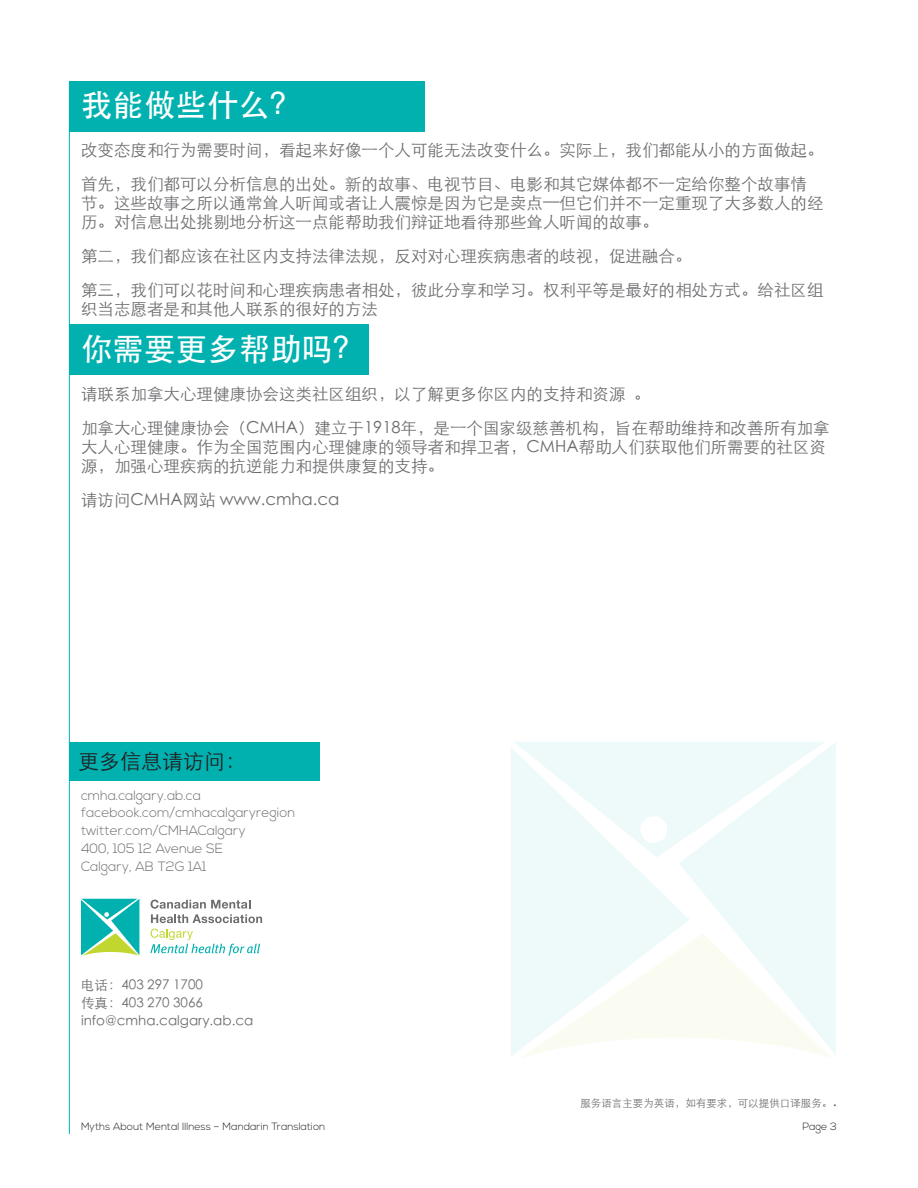
<style>
.page{position:relative;width:918px;height:1188px;background:#fff}
.page>*{position:absolute;margin:0;border:0;box-sizing:border-box;transform-origin:0 0}
.t1{font:500 31.5px "ST Heiti SC";color:#fff}
.t2{font:300 21px "ST Heiti SC";color:#231f20}
.t3{font:300 16.5px/33.9px "ST Heiti SC";color:#6c6d70}
.t4{font:300 13.5px/18px "Nexa";color:#6c6d70}
.t5{font:300 13.5px/18px "ST Heiti SC";color:#6c6d70}
.t6{font:300 10.5px "Nexa";color:#231f20}
.t7{font:300 10.5px "ST Heiti SC";color:#6c6d70}
.s1{font-size:16.5px}
</style>
<div class="page">
<div style="left:69px;top:81px;width:356px;height:51px;background:#00b1b0"></div>
<div style="left:69px;top:324px;width:300px;height:51px;background:#00b1b0"></div>
<hr style="left:69px;top:81px;width:1px;height:1053px;background:#00b1b0">
<svg style="left:515px;top:742px;width:164px;height:5px"></svg>
<svg style="left:511px;top:747px;width:168px;height:309px;background:#f0f9f9"></svg>
<svg style="left:679px;top:742px;width:157px;height:313px;background:#f0f9f9"></svg>
<svg style="left:520px;top:933px;width:312px;height:125px"></svg>
<div style="left:69px;top:742px;width:251px;height:39px;background:#00b1b0"></div>
<svg style="left:151px;top:900px;width:111px;height:23px"></svg>
<svg style="left:150px;top:929px;width:110px;height:27px"></svg>
<svg style="left:81px;top:899px;width:58px;height:57px;background:#4ac4ab"></svg>
<h1 class="t1" style="left:81px;top:87px;width:222px">我能做些什么？</h1>
<p class="t3" style="left:81px;top:131px;width:744px">改变态度和行为需要时间，看起来好像一个人可能无法改变什么。实际上，我们都能从小的方面做起。首先，我们都可以分析信息的出处。新的故事、电视节目、电影和其它媒体都不一定给你整个故事情</p>
<p class="t3" style="left:81px;top:192px;width:744px;line-height:18.9px">节。这些故事之所以通常耸人听闻或者让人震惊是因为它是卖点—但它们并不一定重现了大多数人的经历。对信息出处挑剔地分析这一点能帮助我们辩证地看待那些耸人听闻的故事。</p>
<p class="t3" style="left:81px;top:237px;width:744px">第二，我们都应该在社区内支持法律法规，反对对心理疾病患者的歧视，促进融合。<br>第三，我们可以花时间和心理疾病患者相处，彼此分享和学习。权利平等是最好的相处方式。给社区组</p>
<p class="t3" style="left:81px;top:290px;width:298px">织当志愿者是和其他人联系的很好的方法</p>
<h1 class="t1" style="left:81px;top:331px;width:285px">你需要更多帮助吗？</h1>
<p class="t3" style="left:81px;top:375px;width:750px">请联系加拿大心理健康协会这类社区组织，以了解更多你区内的支持和资源 。<br>加拿大心理健康协会（CMHA）建立于1918年，是一个国家级慈善机构，旨在帮助维持和改善所有加拿</p>
<p class="t3" style="left:81px;top:436px;width:747px;line-height:18.9px">大人心理健康。作为全国范围内心理健康的领导者和捍卫者，CMHA帮助人们获取他们所需要的社区资源，加强心理疾病的抗逆能力和提供康复的支持。</p>
<p class="t3" style="left:81px;top:481px;width:260px">请访问CMHA网站 www.cmha.ca</p>
<p class="t2" style="left:78px;top:744px;width:169px">更多信息请访问：</p>
<p class="t4" style="left:81px;top:786px;width:216px">cmha.calgary.ab.ca facebook.com/cmhacalgaryregion twitter.com/CMHACalgary<br>400, 105 12 Avenue SE<br>Calgary, AB T2G 1A1</p>
<p class="t5" style="left:81px;top:975px;width:174px">电话：403 297 1700<br>传真：403 270 3066 info@cmha.calgary.ab.ca</p>
<p class="t7" style="left:580px;top:1094px;width:258px">服务语言主要为英语，如有要求，可以提供口译服务。<span class="s1">.</span></p>
<p class="t6" style="left:81px;top:1120px;width:246px">Myths About Mental Illness – Mandarin Translation</p>
<p class="t6" style="left:802px;top:1120px;width:36px">Page 3</p>
</div>
